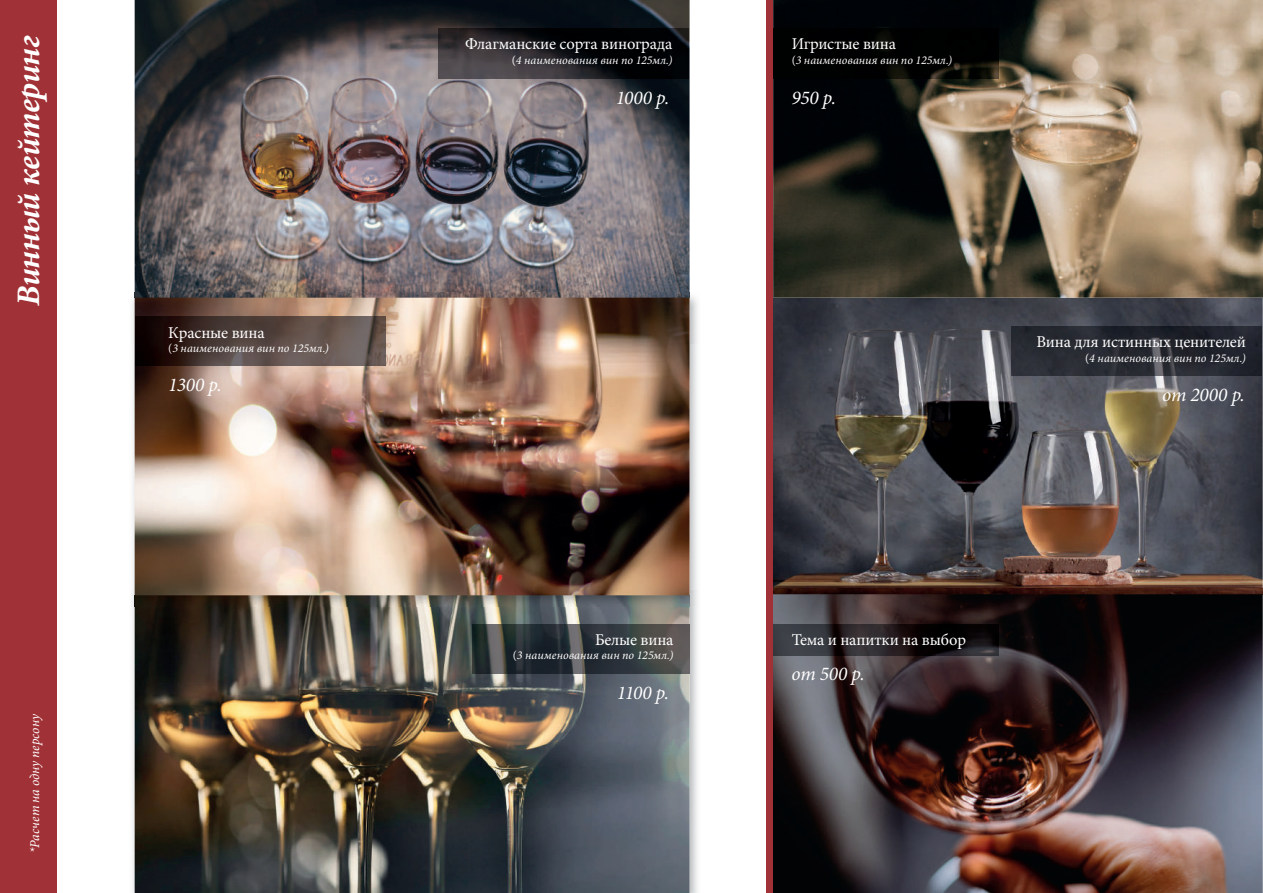
<style>
.page{position:relative;width:1263px;height:893px;background:#fff}
.page>*{position:absolute;margin:0;border:0;box-sizing:border-box;transform-origin:0 0}
.t1{font:italic 700 33px "Minion Pro";letter-spacing:-.02em;color:#fff}
.t2{font:italic 19.5px "Minion Pro";letter-spacing:-.015em;color:#fff}
.t3{font:16.5px "Minion Pro";letter-spacing:-.01em;color:#fff}
.t4{font:italic 13.5px "Minion Pro";color:#fff}
.t5{font:italic 12px "Minion Pro";color:#fff}
.s1{font-style:normal}
</style>
<div class="page">
<div style="left:0;top:0;width:57px;height:893px;background:#a03136"></div>
<img style="left:132px;top:607px;width:3px;height:286px">
<img style="left:689px;top:607px;width:9px;height:286px">
<img style="left:135px;top:0;width:554px;height:893px">
<img style="left:773px;top:0;width:490px;height:892px">
<img style="left:132px;top:292px;width:566px;height:53px">
<img style="left:132px;top:344px;width:3px;height:246px">
<img style="left:689px;top:344px;width:9px;height:246px">
<img style="left:132px;top:590px;width:566px;height:17px">
<img style="left:773px;top:589px;width:44px;height:304px">
<img style="left:1213px;top:589px;width:50px;height:304px">
<img style="left:816px;top:892px;width:398px;height:1px">
<img style="left:135px;top:317px;width:250px;height:49px">
<img style="left:774px;top:29px;width:224px;height:49px">
<img style="left:774px;top:624px;width:224px;height:32px">
<img style="left:438px;top:29px;width:250px;height:49px">
<img style="left:1012px;top:326px;width:250px;height:50px">
<div style="left:766px;top:0;width:7px;height:893px;background:#a03136"></div>
<img style="left:689px;top:624px;width:1px;height:49px">
<img style="left:472px;top:624px;width:217px;height:49px">
<h1 class="t1" style="left:5px;top:306px;width:272px;rotate:-90deg">Винный кейтеринг</h1>
<h3 class="t3" style="left:168px;top:322px;width:98px">Красные вина</h3>
<p class="t5" style="left:168px;top:340px;width:162px"><span class="s1">(</span>3 наименования вин по 125мл.)</p>
<h2 class="t2" style="left:168px;top:372px;width:55px">1300 р.</h2>
<p class="t4" style="left:26px;top:853px;width:140px;rotate:-90deg">*Расчет на одну персону</p>
<h3 class="t3" style="left:465px;top:33px;width:209px">Флагманские сорта винограда</h3>
<p class="t5" style="left:512px;top:52px;width:162px"><span class="s1">(</span>4 наименования вин по 125мл.)</p>
<h3 class="t3" style="left:792px;top:33px;width:106px">Игристые вина</h3>
<p class="t5" style="left:792px;top:52px;width:162px"><span class="s1">(</span>3 наименования вин по 125мл.)</p>
<h2 class="t2" style="left:616px;top:84px;width:55px">1000 р.</h2>
<h2 class="t2" style="left:792px;top:84px;width:46px">950 р.</h2>
<h3 class="t3" style="left:1036px;top:331px;width:211px">Вина для истинных ценителей</h3>
<p class="t5" style="left:1085px;top:349px;width:162px"><span class="s1">(</span>4 наименования вин по 125мл.)</p>
<h2 class="t2" style="left:1162px;top:382px;width:84px">от 2000 р.</h2>
<h3 class="t3" style="left:595px;top:628px;width:80px">Белые вина</h3>
<p class="t5" style="left:513px;top:647px;width:162px"><span class="s1">(</span>3 наименования вин по 125мл.)</p>
<h2 class="t2" style="left:617px;top:679px;width:54px">1100 р.</h2>
<h3 class="t3" style="left:792px;top:628px;width:176px">Тема и напитки на выбор</h3>
<h2 class="t2" style="left:792px;top:661px;width:75px">от 500 р.</h2>
</div>
